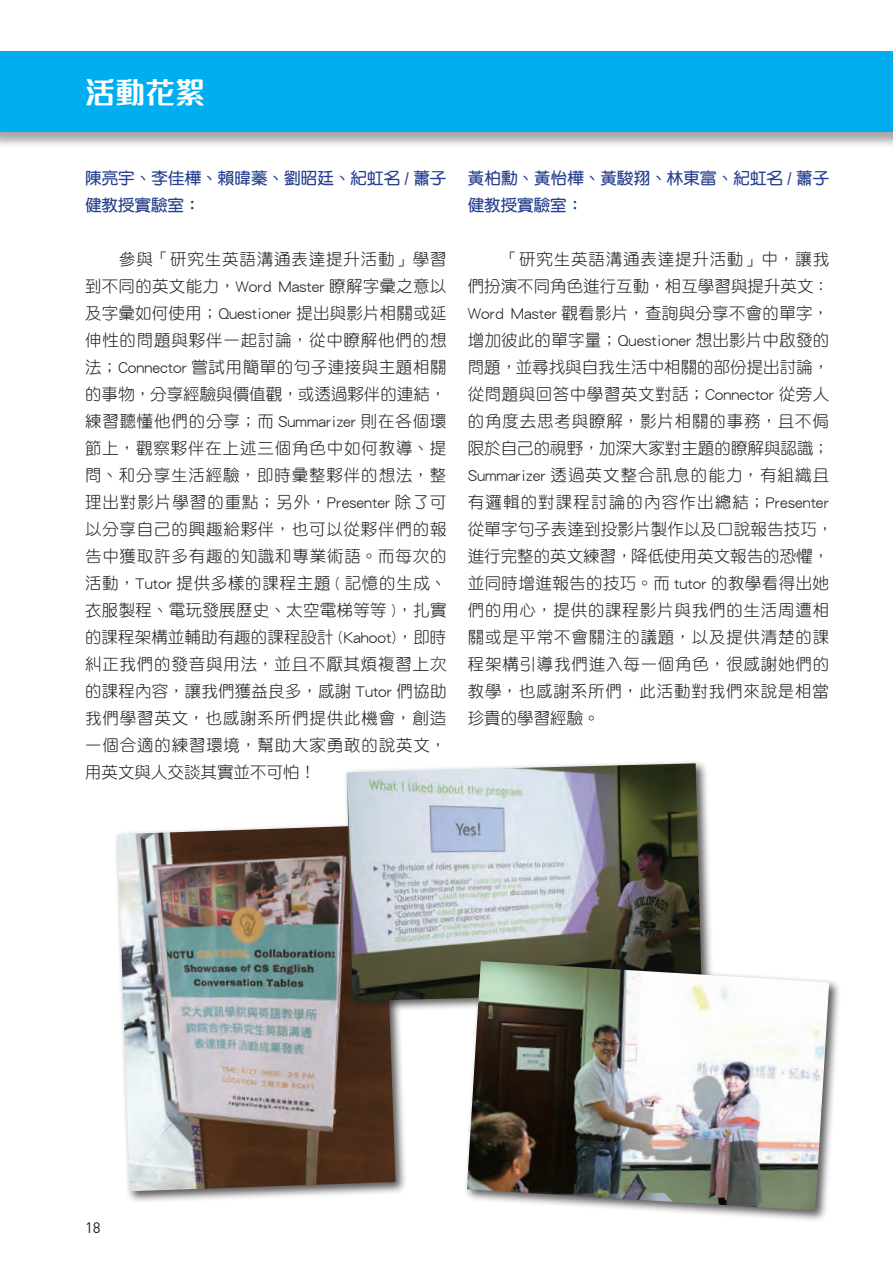
<style>
.page{position:relative;width:893px;height:1263px;background:#fff}
.page>*{position:absolute;margin:0;border:0;box-sizing:border-box;transform-origin:0 0}
.t1{font:700 30px "M Finance HK";color:#fff}
.t2{font:16.5px/27px "DF Yuan Lt HKP BF";letter-spacing:.025em;color:#231f20;text-align:justify}
.t3{font:16.5px/27px "DF Yuan Bd HKP BF";letter-spacing:.01em;color:#253f8e}
.t4{font:15px "DIN";color:#231f20}
</style>
<div class="page">
<div style="left:0;top:51px;width:893px;height:97px;background:#231f20;opacity:.4"></div>
<div style="left:0;top:51px;width:893px;height:81px;background:#00aeef"></div>
<div style="left:114px;top:821px;width:294px;height:382px;background:#231f20;opacity:.75"></div>
<img style="left:117px;top:825px;width:278px;height:366px">
<div style="left:343px;top:759px;width:371px;height:254px;background:#231f20;opacity:.75"></div>
<img style="left:347px;top:763px;width:355px;height:238px">
<div style="left:463px;top:957px;width:378px;height:266px;background:#231f20;opacity:.75"></div>
<img style="left:467px;top:961px;width:362px;height:249px">
<p class="t1" style="left:85px;top:70px;width:121px">活動花絮</p>
<p class="t3" style="left:85px;top:165px;width:363px">陳亮宇、李佳樺、賴暐蓁、劉昭廷、紀虹名 / 蕭子健教授實驗室：</p>
<p class="t2" style="left:85px;top:246px;width:363px;text-indent:34px">參與「研究生英語溝通表達提升活動」學習到不同的英文能力，Word Master 瞭解字彙之意以及字彙如何使用；Questioner 提出與影片相關或延伸性的問題與夥伴一起討論，從中瞭解他們的想法；Connector 嘗試用簡單的句子連接與主題相關的事物，分享經驗與價值觀，或透過夥伴的連結，練習聽懂他們的分享；而 Summarizer 則在各個環節上，觀察夥伴在上述三個角色中如何教導、提問、和分享生活經驗，即時彙整夥伴的想法，整理出對影片學習的重點；另外，Presenter 除了可以分享自己的興趣給夥伴，也可以從夥伴們的報告中獲取許多有趣的知識和專業術語。而每次的活動，Tutor 提供多樣的課程主題 ( 記憶的生成、衣服製程、電玩發展歷史、太空電梯等等 )，扎實的課程架構並輔助有趣的課程設計 (Kahoot)，即時糾正我們的發音與用法，並且不厭其煩複習上次的課程內容，讓我們獲益良多，感謝 Tutor 們協助我們學習英文，也感謝系所們提供此機會，創造一個合適的練習環境，幫助大家勇敢的說英文，用英文與人交談其實並不可怕！</p>
<p class="t3" style="left:468px;top:165px;width:363px">黃柏勳、黃怡樺、黃駿翔、林東富、紀虹名 / 蕭子健教授實驗室：</p>
<p class="t2" style="left:468px;top:246px;width:367px;text-align:left;text-indent:34px">「研究生英語溝通表達提升活動」中，讓我們扮演不同角色進行互動，相互學習與提升英文：<br>Word Master 觀看影片，查詢與分享不會的單字，增加彼此的單字量；Questioner 想出影片中啟發的問題，並尋找與自我生活中相關的部份提出討論，從問題與回答中學習英文對話；Connector 從旁人的角度去思考與瞭解，影片相關的事務，且不侷限於自己的視野，加深大家對主題的瞭解與認識；<br>Summarizer 透過英文整合訊息的能力，有組織且有邏輯的對課程討論的內容作出總結；Presenter從單字句子表達到投影片製作以及口說報告技巧，進行完整的英文練習，降低使用英文報告的恐懼，並同時增進報告的技巧。而 tutor 的教學看得出她們的用心，提供的課程影片與我們的生活周遭相關或是平常不會關注的議題，以及提供清楚的課程架構引導我們進入每一個角色，很感謝她們的教學，也感謝系所們，此活動對我們來說是相當珍貴的學習經驗。</p>
<p class="t4" style="left:85px;top:1218px;width:17px">18</p>
</div>
